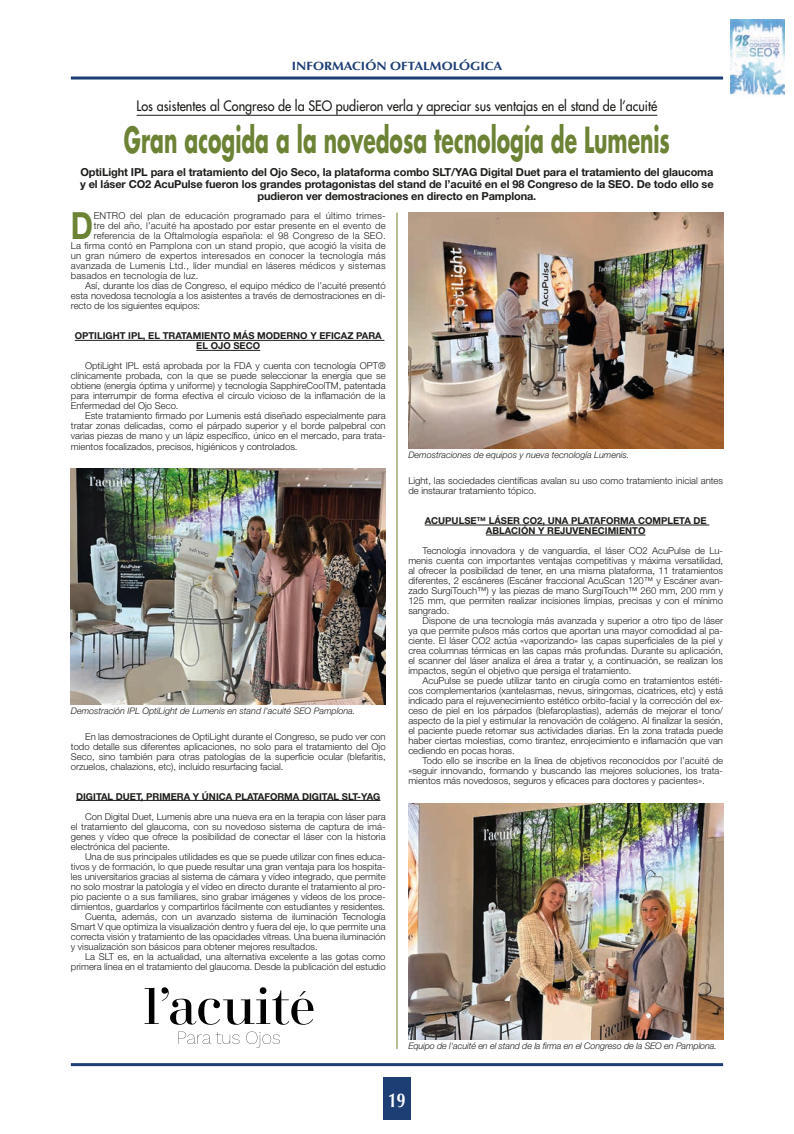
<style>
.page{position:relative;width:794px;height:1134px;background:#fff}
.page>*{position:absolute;margin:0;border:0;box-sizing:border-box;transform-origin:0 0}
.t1{font:700 37.5px "Helvetica Neue LT Std";color:#6c8234;scale:.8 1}
.t2{font:700 35px "Futura Std";color:#6c8234;scale:.58 1}
.t3{font:700 20px "Optima LT Std";color:#fff;scale:.8 1}
.t4{font:500 14px "Futura Std";color:#1d1d1b;scale:.9 1}
.t5{font:700 12px "Optima LT Std";color:#1c3e75;scale:1.1 1}
.t6{font:700 11px/12px "Helvetica Neue LT Std";letter-spacing:-.01em;color:#1d1d1b;text-align:center}
.t7{font:300 9.5px/10px "Helvetica Neue LT Std";color:#1d1d1b;text-align:justify}
.t8{font:300 9.5px "Helvetica Neue LT Std";letter-spacing:.02em;color:#1d1d1b}
.t9{font:700 9.5px/10px "Helvetica Neue LT Std";color:#1d1d1b;text-align:center}
.t10{font:italic 300 9px "Helvetica Neue LT Std";color:#1d1d1b}
</style>
<div class="page">
<div style="left:383px;top:1078px;width:28px;height:42px;background:#1c3e75"></div>
<img style="left:730px;top:20px;width:54px;height:76px">
<hr style="left:71px;top:77px;width:652px;height:3px;background:#1c3e75">
<hr style="left:71px;top:1063px;width:652px;height:3px;background:#1c3e75">
<hr style="left:75px;top:340px;width:309px;height:1px;background:#1d1d1b">
<hr style="left:196px;top:350px;width:64px;height:1px;background:#1d1d1b">
<hr style="left:76px;top:800px;width:304px;height:1px;background:#1d1d1b">
<hr style="left:425px;top:525px;width:284px;height:1px;background:#1d1d1b">
<hr style="left:486px;top:535px;width:159px;height:1px;background:#1d1d1b">
<hr style="left:137px;top:115px;width:520px;height:1px;background:#1d1d1b">
<img style="left:408px;top:804px;width:315px;height:236px">
<img style="left:408px;top:213px;width:315px;height:236px">
<img style="left:71px;top:468px;width:315px;height:236px">
<hr style="left:397px;top:213px;width:1px;height:836px;background:#6c8234">
<svg style="left:145px;top:987px;width:168px;height:38px"></svg>
<svg style="left:178px;top:1031px;width:61px;height:13px"></svg>
<svg style="left:246px;top:1031px;width:34px;height:17px"></svg>
<p class="t5" style="left:292px;top:59px;width:193px">INFORMACIÓN OFTALMOLÓGICA</p>
<h3 class="t4" style="left:137px;top:97px;width:580px">Los asistentes al Congreso de la SEO pudieron verla y apreciar sus ventajas en el stand de l’acuité</h3>
<h2 class="t2" style="left:124px;top:116px;width:943px">Gran acogida a la novedosa tecnología de Lumenis</h2>
<p class="t6" style="left:80px;top:166px;width:635px">OptiLight IPL para el tratamiento del Ojo Seco, la plataforma combo SLT/YAG Digital Duet para el tratamiento del glaucoma y el láser CO2 AcuPulse fueron los grandes protagonistas del stand de l’acuité en el 98 Congreso de la SEO. De todo ello se pudieron ver demostraciones en directo en Pamplona.</p>
<h1 class="t1" style="left:71px;top:203px;width:29px">D</h1>
<p class="t8" style="left:94px;top:210px;width:293px">ENTRO del plan de educación programado para el último trimes-</p>
<p class="t8" style="left:94px;top:220px;width:293px">tre del año, l’acuité ha apostado por estar presente en el evento de</p>
<p class="t8" style="left:94px;top:230px;width:293px">referencia de la Oftalmología española: el 98 Congreso de la SEO.</p>
<p class="t8" style="left:71px;top:240px;width:316px">La firma contó en Pamplona con un stand propio, que acogió la visita de</p>
<p class="t8" style="left:71px;top:250px;width:316px">un gran número de expertos interesados en conocer la tecnología más</p>
<p class="t8" style="left:71px;top:260px;width:316px">avanzada de Lumenis Ltd., líder mundial en láseres médicos y sistemas</p>
<p class="t8" style="left:71px;top:270px;width:129px">basados en tecnología de luz.</p>
<p class="t7" style="left:85px;top:281px;width:302px">Así, durante los días de Congreso, el equipo médico de l’acuité presentó</p>
<p class="t7" style="left:71px;top:291px;width:316px">esta novedosa tecnología a los asistentes a través de demostraciones en di-</p>
<p class="t7" style="left:71px;top:301px;width:131px">recto de los siguientes equipos:</p>
<p class="t9" style="left:75px;top:331px;width:308px">OPTILIGHT IPL, EL TRATAMIENTO MÁS MODERNO Y EFICAZ PARA<br>EL OJO SECO</p>
<p class="t7" style="left:71px;top:361px;width:316px;text-indent:14px">OptiLight IPL está aprobada por la FDA y cuenta con tecnología OPT® clínicamente probada, con la que se puede seleccionar la energía que se obtiene (energía óptima y uniforme) y tecnología SapphireCoolTM, patentada para interrumpir de forma efectiva el círculo vicioso de la inflamación de la Enfermedad del Ojo Seco.</p>
<p class="t7" style="left:71px;top:411px;width:316px;text-indent:14px">Este tratamiento firmado por Lumenis está diseñado especialmente para tratar zonas delicadas, como el párpado superior y el borde palpebral con varias piezas de mano y un lápiz específico, único en el mercado, para trata&shy;mientos focalizados, precisos, higiénicos y controlados.</p>
<p class="t10" style="left:71px;top:705px;width:286px">Demostración IPL OptiLight de Lumenis en stand l'acuité SEO Pamplona.</p>
<p class="t7" style="left:71px;top:731px;width:316px;text-indent:14px">En las demostraciones de OptiLight durante el Congreso, se pudo ver con todo detalle sus diferentes aplicaciones, no solo para el tratamiento del Ojo Seco, sino también para otras patologías de la superficie ocular (blefaritis, orzuelos, chalazions, etc), incluido resurfacing facial.</p>
<p class="t9" style="left:76px;top:791px;width:306px">DIGITAL DUET, PRIMERA Y ÚNICA PLATAFORMA DIGITAL SLT-YAG</p>
<p class="t7" style="left:71px;top:811px;width:316px;text-indent:14px">Con Digital Duet, Lumenis abre una nueva era en la terapia con láser para el tratamiento del glaucoma, con su novedoso sistema de captura de imá&shy;genes y vídeo que ofrece la posibilidad de conectar el láser con la historia electrónica del paciente.</p>
<p class="t7" style="left:85px;top:851px;width:302px">Una de sus principales utilidades es que se puede utilizar con fines educa-</p>
<p class="t7" style="left:71px;top:861px;width:316px">tivos y de formación, lo que puede resultar una gran ventaja para los hospita-</p>
<p class="t7" style="left:71px;top:871px;width:316px">les universitarios gracias al sistema de cámara y vídeo integrado, que permite</p>
<p class="t7" style="left:71px;top:881px;width:316px">no solo mostrar la patología y el vídeo en directo durante el tratamiento al pro-</p>
<p class="t7" style="left:71px;top:891px;width:316px">pio paciente o a sus familiares, sino grabar imágenes y vídeos de los proce-</p>
<p class="t7" style="left:71px;top:901px;width:316px">dimientos, guardarlos y compartirlos fácilmente con estudiantes y residentes.</p>
<p class="t7" style="left:85px;top:911px;width:302px">Cuenta, además, con un avanzado sistema de iluminación Tecnología</p>
<p class="t7" style="left:71px;top:921px;width:316px">Smart V que optimiza la visualización dentro y fuera del eje, lo que permite una</p>
<p class="t7" style="left:71px;top:931px;width:316px">correcta visión y tratamiento de las opacidades vítreas. Una buena iluminación</p>
<p class="t7" style="left:71px;top:941px;width:248px">y visualización son básicos para obtener mejores resultados.</p>
<p class="t7" style="left:85px;top:951px;width:302px">La SLT es, en la actualidad, una alternativa excelente a las gotas como</p>
<p class="t7" style="left:71px;top:961px;width:316px">primera línea en el tratamiento del glaucoma. Desde la publicación del estudio</p>
<p class="t10" style="left:408px;top:449px;width:223px">Demostraciones de equipos y nueva tecnología Lumenis.</p>
<p class="t7" style="left:408px;top:475px;width:316px">Light, las sociedades científicas avalan su uso como tratamiento inicial antes de instaurar tratamiento tópico.</p>
<p class="t9" style="left:425px;top:515px;width:283px">ACUPULSE™ LÁSER CO2, UNA PLATAFORMA COMPLETA DE<br>ABLACIÓN Y REJUVENECIMIENTO</p>
<p class="t7" style="left:408px;top:545px;width:316px;text-indent:14px">Tecnología innovadora y de vanguardia, el láser CO2 AcuPulse de Lu&shy;menis cuenta con importantes ventajas competitivas y máxima versatilidad, al ofrecer la posibilidad de tener, en una misma plataforma, 11 tratamientos diferentes, 2 escáneres (Escáner fraccional AcuScan 120™ y Escáner avan&shy;zado SurgiTouch™) y las piezas de mano SurgiTouch™ 260 mm, 200 mm y 125 mm, que permiten realizar incisiones limpias, precisas y con el mínimo sangrado.</p>
<p class="t7" style="left:408px;top:615px;width:316px;text-indent:14px">Dispone de una tecnología más avanzada y superior a otro tipo de láser ya que permite pulsos más cortos que aportan una mayor comodidad al pa&shy;ciente. El láser CO2 actúa «vaporizando» las capas superficiales de la piel y crea columnas térmicas en las capas más profundas. Durante su aplicación, el scanner del láser analiza el área a tratar y, a continuación, se realizan los impactos, según el objetivo que persiga el tratamiento.</p>
<p class="t7" style="left:408px;top:675px;width:316px;text-indent:14px">AcuPulse se puede utilizar tanto en cirugía como en tratamientos estéti&shy;cos complementarios (xantelasmas, nevus, siringomas, cicatrices, etc) y está indicado para el rejuvenecimiento estético orbito-facial y la corrección del ex&shy;ceso de piel en los párpados (blefaroplastias), además de mejorar el tono/ aspecto de la piel y estimular la renovación de colágeno. Al finalizar la sesión, el paciente puede retomar sus actividades diarias. En la zona tratada puede haber ciertas molestias, como tirantez, enrojecimiento e inflamación que van cediendo en pocas horas.</p>
<p class="t7" style="left:408px;top:755px;width:316px;text-indent:14px">Todo ello se inscribe en la línea de objetivos reconocidos por l’acuité de «seguir innovando, formando y buscando las mejores soluciones, los trata&shy;mientos más novedosos, seguros y eficaces para doctores y pacientes».</p>
<p class="t10" style="left:408px;top:1040px;width:310px">Equipo de l'acuité en el stand de la firma en el Congreso de la SEO en Pamplona.</p>
<h3 class="t3" style="left:388px;top:1088px;width:24px">19</h3>
</div>
